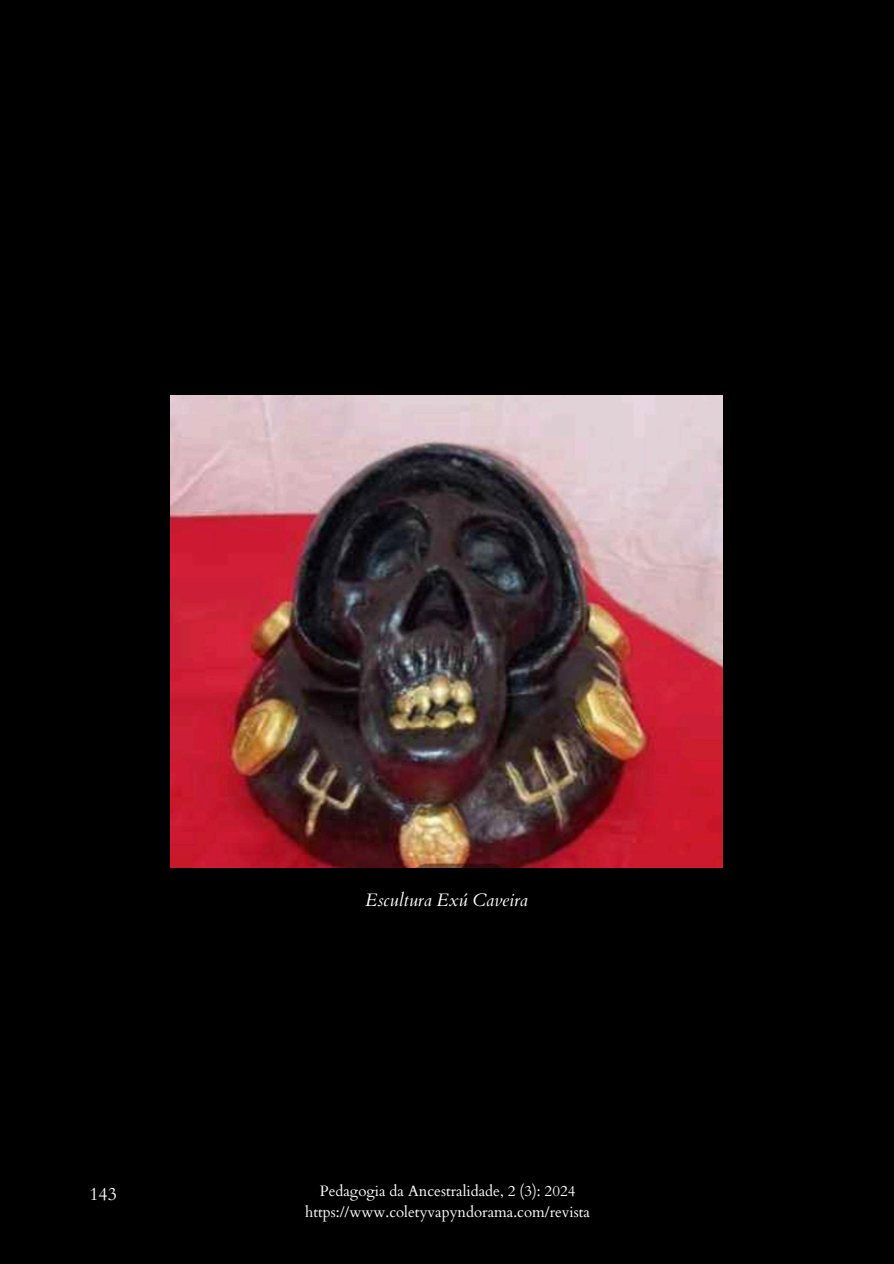
<style>
.page{position:relative;width:894px;height:1264px;background:#fff}
.page>*{position:absolute;margin:0;border:0;box-sizing:border-box;transform-origin:0 0}
.t1{font:italic 18px "Cardo";color:#fff}
.t2{font:18px "Cardo";color:#fff}
.t3{font:15px "Cardo";color:#fff}
</style>
<div class="page">
<div style="left:0;top:0;width:893px;height:1263px;background:#000"></div>
<img style="left:171px;top:396px;width:551px;height:471px">
<p class="t1" style="left:365px;top:887px;width:164px">Escultura Exú Caveira</p>
<p class="t2" style="left:89px;top:1181px;width:29px">143</p>
<h1 class="t3" style="left:320px;top:1181px;width:257px">Pedagogia da Ancestralidade, 2 (3): 2024</h1>
<h1 class="t3" style="left:305px;top:1201px;width:286px">https://www.coletyvapyndorama.com/revista</h1>
</div>
